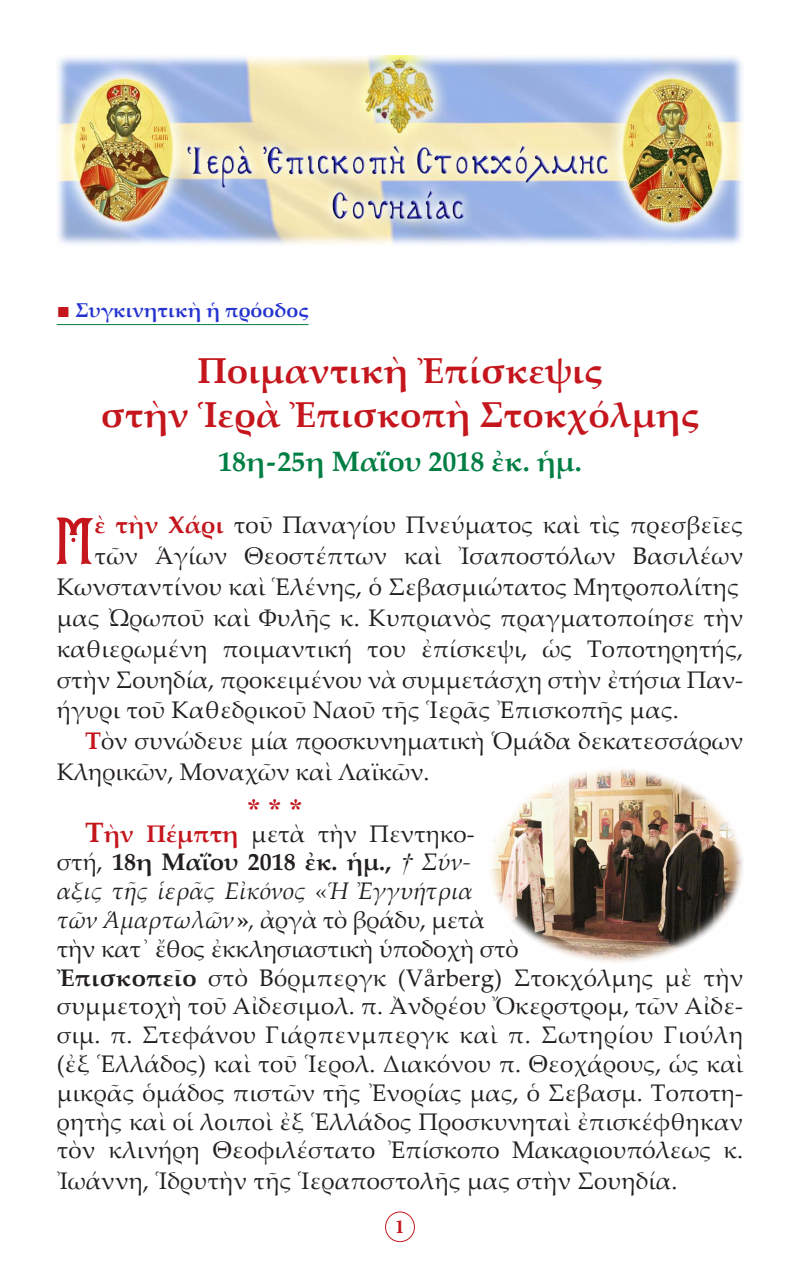
<style>
.page{position:relative;width:800px;height:1270px;background:#fff}
.page>*{position:absolute;margin:0;border:0;box-sizing:border-box;transform-origin:0 0}
.t1{font:70.4px "Icon Script Pro Test 1";color:#c4161c}
.t2{font:700 36px "Palatino Linotype";color:#c4161c}
.t3{font:700 28px "Palatino Linotype";color:#007e43}
.t4{font:28px "CTOS New Times Bold Test 1";color:#c4161c}
.t5{font:24px/28.8px "Palatino Linotype";letter-spacing:.01em;color:#231f20;text-align:justify}
.t6{font:24px/28.8px "Palatino Linotype";letter-spacing:-.01em;color:#231f20}
.t7{font:700 20px "Palatino Linotype";color:#2534d0}
.t8{font:700 20px "Minion Pro";color:#c4161c}
.s1{font-family:"Times New Roman";font-weight:400;font-size:22px;color:#c4161c}
.s2{font-weight:700;color:#c4161c}
.s3{font-weight:700;font-size:28px;color:#c4161c}
.s4{font-weight:700}
.s5{font-family:"CTOS New Times Italic Test 1"}
.s6{font-style:italic}
</style>
<div class="page">
<div style="left:385px;top:1212px;width:30px;height:30px;border:1px solid #c4161c;border-radius:50%"></div>
<hr style="left:57px;top:324px;width:252px;height:1px;background:#007e43">
<img style="left:491px;top:769px;width:252px;height:193px">
<img style="left:57px;top:55px;width:686px;height:190px">
<p class="t7" style="left:57px;top:296px;width:253px"><span class="s1">■</span> Συγκινητικὴ ἡ πρόοδος</p>
<p class="t2" style="left:197px;top:345px;width:407px">Ποιμαντικὴ Ἐπίσκεψις</p>
<p class="t2" style="left:101px;top:389px;width:600px">στὴν Ἱερὰ Ἐπισκοπὴ Στοκχόλμης</p>
<p class="t3" style="left:218px;top:442px;width:365px">18η-25η Μαΐου 2018 ἐκ. ἡμ.</p>
<p class="t1" style="left:56px;top:494px;width:44px">μ</p>
<p class="t5" style="left:57px;top:509px;width:688px;line-height:31px;text-align:right"><span class="s2">ὲ τὴν Χάρι</span> τοῦ Παναγίου Πνεύματος καὶ τὶς πρεσβεῖες τῶν Ἁγίων Θεοστέπτων καὶ Ἰσαποστόλων Βασιλέων<br>Κωνσταντίνου καὶ Ἑλένης, ὁ Σεβασμιώτατος Μητροπολίτης</p>
<p class="t5" style="left:57px;top:602px;width:688px;line-height:31px">μας Ὠρωποῦ καὶ Φυλῆς κ. Κυπριανὸς πραγματοποίησε τὴν καθιερωμένη ποιμαντική του ἐπίσκεψι, ὡς Τοποτηρητής, στὴν Σουηδία, προκειμένου νὰ συμμετάσχη στὴν ἐτήσια Παν-</p>
<p class="t5" style="left:57px;top:695px;width:624px">ήγυρι τοῦ Καθεδρικοῦ Ναοῦ τῆς Ἱερᾶς Ἐπισκοπῆς μας.</p>
<p class="t5" style="left:57px;top:725px;width:688px;line-height:30px;text-indent:28px"><span class="s2">Τ</span>ὸν συνώδευε μία προσκυνηματικὴ Ὁμάδα δεκατεσσάρων<br>Κληρικῶν, Μοναχῶν καὶ Λαϊκῶν.</p>
<p class="t4" style="left:247px;top:793px;width:57px">* * *</p>
<p class="t6" style="left:57px;top:818px;width:463px;text-indent:28px"><span class="s3">Τ</span><span class="s2">ὴν Πέμπτη</span> μετὰ τὴν Πεντηκο&shy;στή, <span class="s4">18η Μαΐου 2018 ἐκ. ἡμ.,</span> <span class="s5">†</span> <span class="s6">Σύν&shy;αξις τῆς ἱερᾶς Εἰκόνος</span> «<span class="s6">Ἡ Ἐγγυήτρια τῶν Ἁμαρτωλῶν</span><span class="s4">»</span><span class="s6">,</span> ἀργὰ τὸ βράδυ, μετὰ τὴν κατ᾿ ἔθος ἐκκλησιαστικὴ ὑποδοχὴ στὸ</p>
<p class="t5" style="left:57px;top:962px;width:688px"><span class="s4">Ἐπισκοπεῖο</span> στὸ Βόρμπεργκ (Vårberg) Στοκχόλμης μὲ τὴν συμμετοχὴ τοῦ Αἰδεσιμολ. π. Ἀνδρέου Ὄκερστρομ, τῶν Αἰδε&shy;σιμ. π. Στεφάνου Γιάρπενμπεργκ καὶ π. Σωτηρίου Γιούλη (ἐξ Ἑλλάδος) καὶ τοῦ Ἱερολ. Διακόνου π. Θεοχάρους, ὡς καὶ μικρᾶς ὁμάδος πιστῶν τῆς Ἐνορίας μας, ὁ Σεβασμ. Τοποτη&shy;ρητὴς καὶ οἱ λοιποὶ ἐξ Ἑλλάδος Προσκυνηταὶ ἐπισκέφθηκαν τὸν κλινήρη Θεοφιλέστατο Ἐπίσκοπο Μακαριουπόλεως κ.</p>
<p class="t5" style="left:57px;top:1166px;width:622px">Ἰωάννη, Ἱδρυτὴν τῆς Ἱεραποστολῆς μας στὴν Σουηδία.</p>
<p class="t8" style="left:395px;top:1213px;width:11px">1</p>
</div>
